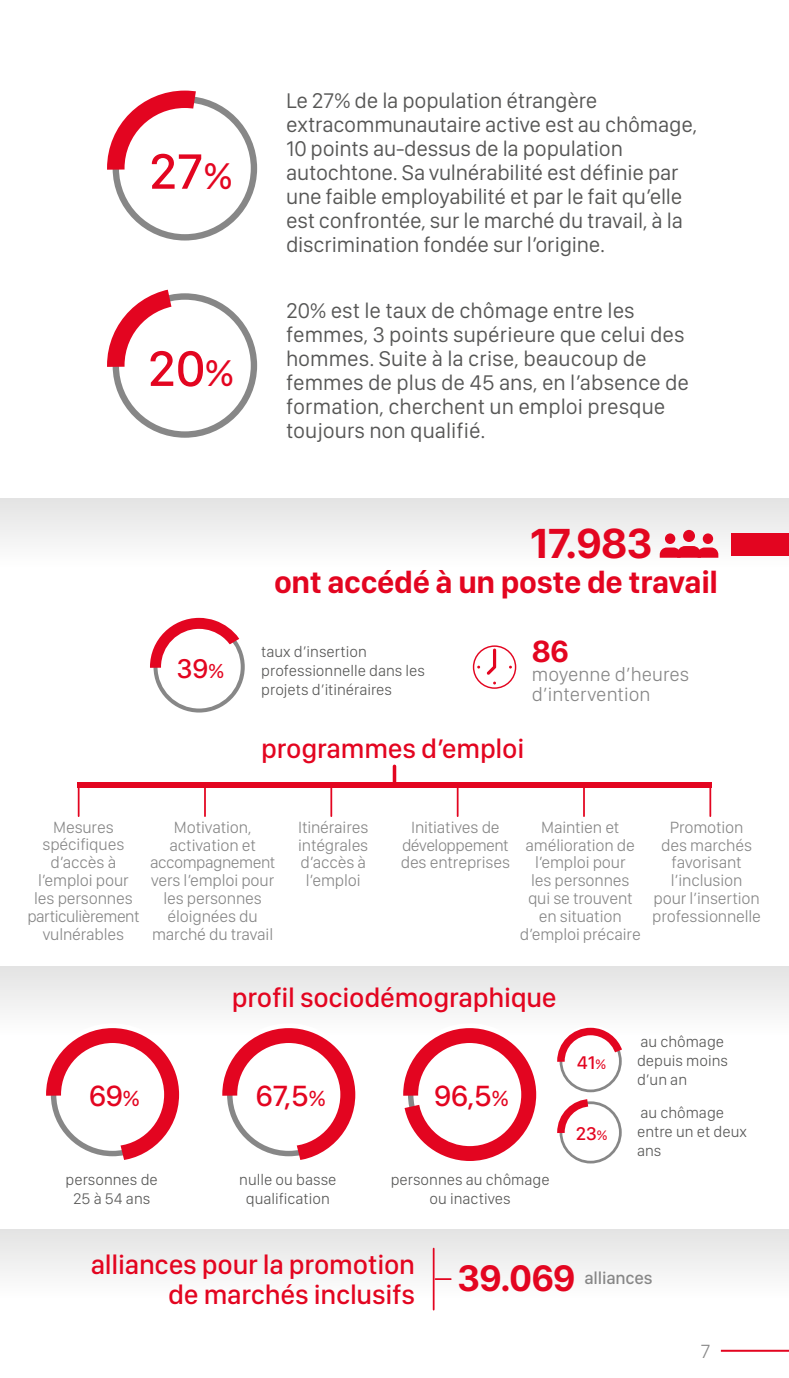
<style>
.page{position:relative;width:789px;height:1378px;background:#fff}
.page>*{position:absolute;margin:0;border:0;box-sizing:border-box;transform-origin:0 0}
.t1{font:500 51.4px "SF Compact Display";color:#e30520}
.t2{font:700 43.6px "SF Compact Display";color:#e30520}
.t3{font:700 31.8px "SF Compact Display";letter-spacing:-.01em;color:#e30520}
.t4{font:500 30.4px "SF Compact Display";color:#e30520}
.t5{font:500 28px "SF Compact Display";color:#e30520}
.t6{font:500 27.8px/29.8px "SF Compact Display";letter-spacing:-.01em;color:#e30520}
.t7{font:22px/24px "SF Compact Display";letter-spacing:-.01em;color:#575756}
.t8{font:300 19.8px/19.8px "SF Compact Display";color:#878787}
.t9{font:500 19px "SF Compact Display";color:#e30520}
.t10{font:300 16.8px/17.8px "SF Compact Display";letter-spacing:-.01em;color:#878787;text-align:center}
.t11{font:300 15.8px/19px "SF Compact Display";color:#575756;text-align:center}
.s1{font-size:38.6px}
.s2{font-size:21px}
.s3{font-size:22.8px}
.s4{font-size:14.2px}
</style>
<div class="page">
<div style="left:0;top:966px;width:788px;height:70px;background:#efefef"></div>
<div style="left:0;top:1229px;width:788px;height:70px;background:linear-gradient(to right,#f1f1f1,#f1f1f1)"></div>
<div style="left:0;top:498px;width:788px;height:70px;background:linear-gradient(to right,#f2f2f2,#f0efef)"></div>
<svg style="left:37px;top:1020px;width:151px;height:140px"></svg>
<svg style="left:213px;top:1020px;width:151px;height:140px"></svg>
<svg style="left:393px;top:1020px;width:152px;height:141px"></svg>
<svg style="left:552px;top:1023px;width:76px;height:141px"></svg>
<svg style="left:107px;top:90px;width:151px;height:151px"></svg>
<svg style="left:107px;top:289px;width:151px;height:149px"></svg>
<div style="left:682px;top:530px;width:12px;height:12px;background:#e30520;border-radius:50%"></div>
<div style="left:664px;top:533px;width:11px;height:11px;background:#e30520;border-radius:50%"></div>
<svg style="left:659px;top:546px;width:58px;height:12px"></svg>
<div style="left:702px;top:533px;width:10px;height:11px;background:#e30520;border-radius:50%"></div>
<div style="left:730px;top:534px;width:58px;height:22px;background:#e30520"></div>
<svg style="left:150px;top:617px;width:95px;height:96px"></svg>
<svg style="left:472px;top:645px;width:44px;height:44px"></svg>
<svg style="left:392px;top:766px;width:4px;height:16px"></svg>
<hr style="left:78px;top:783px;width:1px;height:33px;background:#e30520">
<hr style="left:204px;top:783px;width:2px;height:33px;background:#e30520">
<hr style="left:330px;top:783px;width:2px;height:33px;background:#e30520">
<hr style="left:456px;top:783px;width:2px;height:33px;background:#e30520">
<hr style="left:582px;top:783px;width:2px;height:33px;background:#e30520">
<hr style="left:709px;top:783px;width:1px;height:33px;background:#e30520">
<div style="left:77px;top:782px;width:634px;height:5px;background:#e30520"></div>
<hr style="left:432px;top:1248px;width:2px;height:61px;background:#e30520">
<svg style="left:435px;top:1278px;width:15px;height:2px"></svg>
<hr style="left:720px;top:1349px;width:68px;height:2px;background:#e30520">
<h1 class="t1" style="left:149px;top:140px;width:85px">27<span class="s1">%</span></h1>
<h1 class="t1" style="left:148px;top:337px;width:88px">20<span class="s1">%</span></h1>
<p class="t7" style="left:286px;top:90px;width:412px">Le 27% de la population étrangère extracommunautaire active est au chômage, 10 points au-dessus de la population autochtone. Sa vulnérabilité est définie par une faible employabilité et par le fait qu’elle est confrontée, sur le marché du travail, à la discrimination fondée sur l’origine.</p>
<p class="t7" style="left:286px;top:300px;width:404px">20% est le taux de chômage entre les femmes, 3 points supérieure que celui des hommes. Suite à la crise, beaucoup de femmes de plus de 45 ans, en l’absence de formation, cherchent un emploi presque toujours non qualifié.</p>
<h2 class="t2" style="left:529px;top:516px;width:123px">17.983</h2>
<h3 class="t3" style="left:274px;top:563px;width:445px">ont accédé à un poste de travail</h3>
<h3 class="t3" style="left:531px;top:631px;width:38px">86</h3>
<p class="t11" style="left:261px;top:643px;width:165px;text-align:left">taux d’insertion professionnelle dans les projets d’itinéraires</p>
<p class="t5" style="left:177px;top:651px;width:48px">39<span class="s2">%</span></p>
<p class="t8" style="left:531px;top:666px;width:159px">moyenne d’heures d’intervention</p>
<p class="t6" style="left:261px;top:735px;width:264px">programmes d’emploi</p>
<p class="t10" style="left:27px;top:819px;width:114px">Mesures spécifiques d’accès à l’emploi pour les personnes particulièrement vulnérables</p>
<p class="t10" style="left:298px;top:819px;width:72px">Itinéraires intégrales d’accès à l’emploi</p>
<p class="t10" style="left:150px;top:819px;width:127px">Motivation, activation et accompagnement vers l’emploi pour les personnes éloignées du marché du travail</p>
<p class="t10" style="left:400px;top:819px;width:111px">Initiatives de développement des entreprises</p>
<p class="t10" style="left:519px;top:819px;width:122px">Maintien et amélioration de l’emploi pour<br>les personnes qui se trouvent en situation d’emploi précaire</p>
<p class="t10" style="left:651px;top:819px;width:110px">Promotion<br>des marchés favorisant l’inclusion<br>pour l’insertion professionnelle</p>
<h3 class="t4" style="left:89px;top:1076px;width:52px">69<span class="s3">%</span></h3>
<p class="t11" style="left:65px;top:1171px;width:94px">personnes de<br>25 à 54 ans</p>
<p class="t6" style="left:232px;top:985px;width:326px">profil sociodémographique</p>
<h3 class="t4" style="left:255px;top:1076px;width:71px">67,5<span class="s3">%</span></h3>
<p class="t11" style="left:239px;top:1171px;width:99px">nulle ou basse qualification</p>
<h3 class="t4" style="left:434px;top:1076px;width:76px">96,5<span class="s3">%</span></h3>
<p class="t11" style="left:390px;top:1171px;width:160px">personnes au chômage ou inactives</p>
<p class="t9" style="left:576px;top:1050px;width:31px">41<span class="s4">%</span></p>
<p class="t9" style="left:575px;top:1121px;width:33px">23<span class="s4">%</span></p>
<p class="t11" style="left:636px;top:1033px;width:92px;text-align:left">au chômage depuis moins d’un an</p>
<p class="t11" style="left:636px;top:1104px;width:111px;text-align:left">au chômage entre un et deux ans</p>
<p class="t6" style="left:168px;top:1252px;width:485px;text-indent:-77px">alliances pour la promotion<br>de marchés inclusifs <sup>39.069</sup> <sup>alliances</sup></p>
<p class="t8" style="left:700px;top:1343px;width:12px">7</p>
</div>
